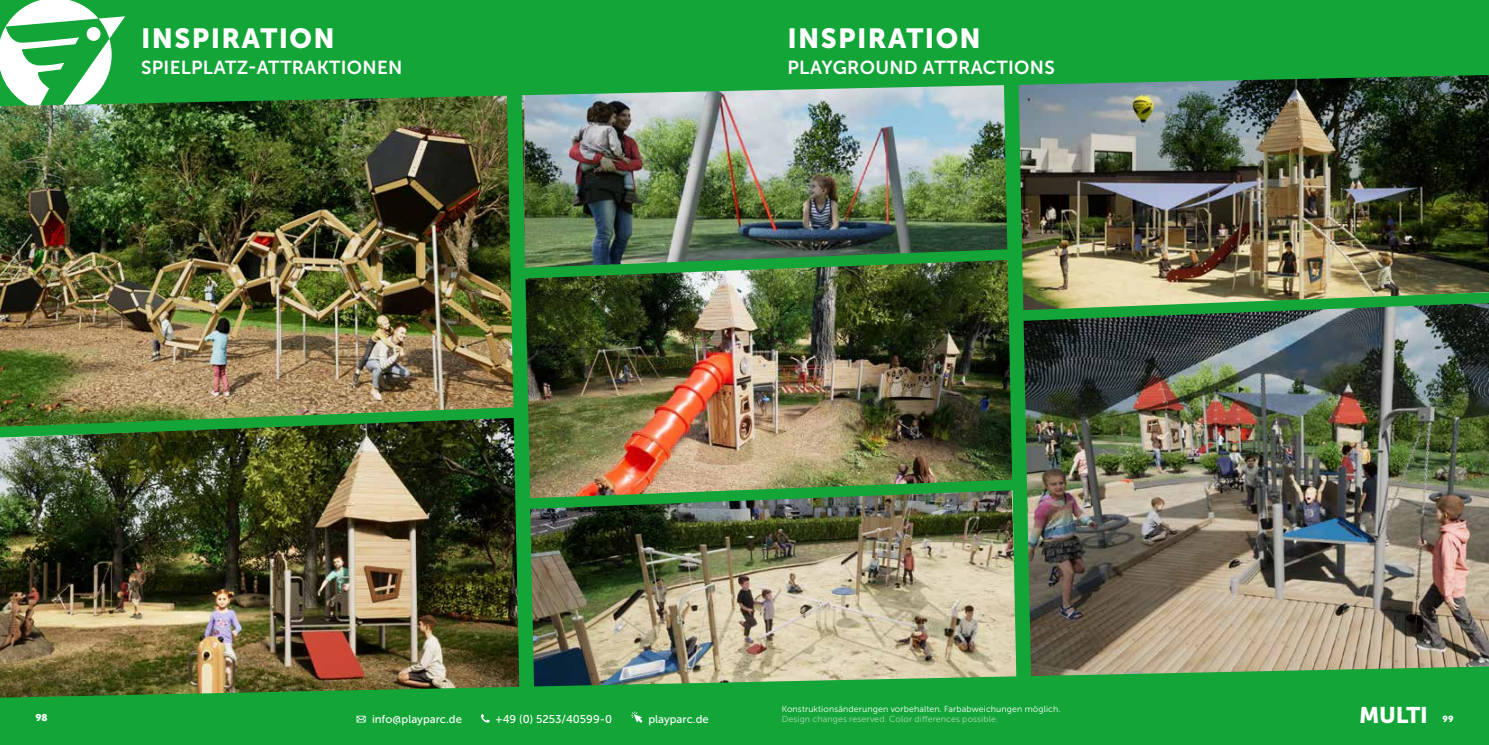
<style>
.page{position:relative;width:1489px;height:745px;background:#fff}
.page>*{position:absolute;margin:0;border:0;box-sizing:border-box;transform-origin:0 0}
.t1{font:27.5px "Museo Sans 900";letter-spacing:.05em;color:#fff}
.t2{font:22.5px "Museo Sans 900";letter-spacing:-.01em;color:#fff}
.t3{font:18.75px "Museo Sans 700";letter-spacing:.015em;color:#fff}
.t4{font:700 12.5px "Novecentosans";color:#fff}
.t5{font:11.25px "Museo Sans 500";color:#fff}
.t6{font:8.75px "Museo Sans 300";letter-spacing:.02em;color:#fff}
.t7{font:8.75px "Museo Sans 300";letter-spacing:.02em;color:#b2d8b7}
.s1{font-family:"Novecentosans";font-weight:700;font-size:11.25px}
</style>
<div class="page">
<img style="left:0;top:0;width:1488px;height:744px">
<h1 class="t1" style="left:141px;top:23px;width:195px">INSPIRATION</h1>
<h3 class="t3" style="left:141px;top:57px;width:263px">SPIELPLATZ-ATTRAKTIONEN</h3>
<h1 class="t1" style="left:787px;top:23px;width:195px">INSPIRATION</h1>
<h3 class="t3" style="left:787px;top:57px;width:269px">PLAYGROUND ATTRACTIONS</h3>
<p class="t6" style="left:781px;top:703px;width:280px">Konstruktionsänderungen vorbehalten. Farbabweichungen möglich.</p>
<p class="t7" style="left:781px;top:714px;width:218px">Design changes reserved. Color differences possible.</p>
<h3 class="t4" style="left:35px;top:708px;width:14px">98</h3>
<p class="t5" style="left:372px;top:712px;width:91px">info@playparc.de</p>
<p class="t5" style="left:495px;top:712px;width:118px">+49 (0) 5253/40599-0</p>
<p class="t5" style="left:648px;top:712px;width:62px">playparc.de</p>
<h2 class="t2" style="left:1358px;top:701px;width:96px">MULTI <span class="s1">99</span></h2>
</div>
